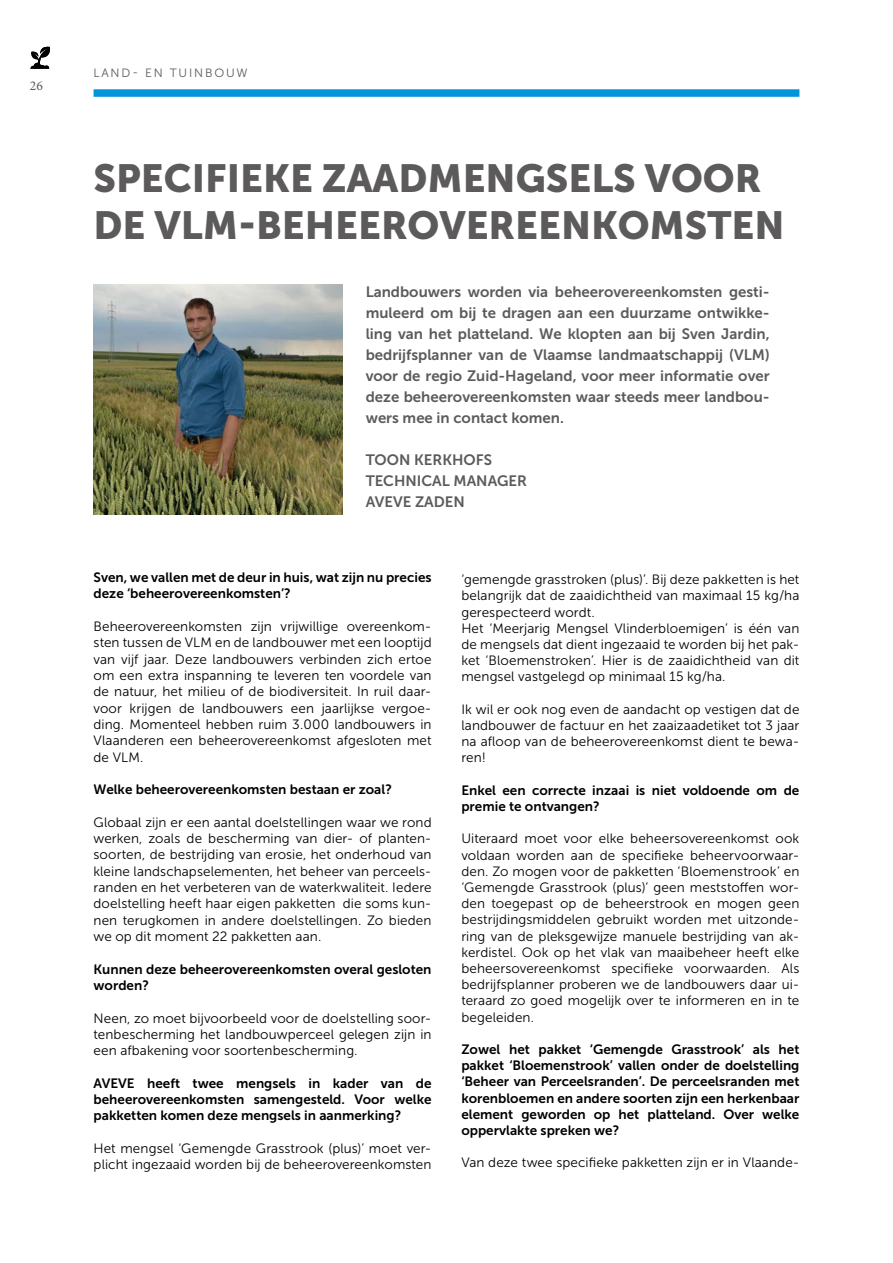
<style>
.page{position:relative;width:893px;height:1263px;background:#fff}
.page>*{position:absolute;margin:0;border:0;box-sizing:border-box;transform-origin:0 0}
.t1{font:39px/46.8px "Museo Sans 900";color:#5c5a5a}
.t2{font:15px/21px "Museo Sans 700";color:#5c5a5a;text-align:justify}
.t3{font:13.5px/16.2px "Museo Sans 300";letter-spacing:.01em;color:#000;text-align:justify}
.t4{font:13.5px/16.2px "Museo Sans 700";color:#000}
.t5{font:13.5px "Minion Pro";color:#5c5a5a}
.t6{font:12px "Museo Sans 300";letter-spacing:.15em;color:#5c5a5a}
</style>
<div class="page">
<div style="left:94px;top:89px;width:705px;height:8px;background:#0095da"></div>
<img style="left:94px;top:285px;width:248px;height:230px">
<svg style="left:31px;top:46px;width:20px;height:23px"></svg>
<p class="t5" style="left:30px;top:78px;width:15px">26</p>
<p class="t6" style="left:93px;top:66px;width:156px">LAND- EN TUINBOUW</p>
<h1 class="t1" style="left:94px;top:155px;width:692px">SPECIFIEKE ZAADMENGSELS VOOR<br>DE VLM-BEHEEROVEREENKOMSTEN</h1>
<p class="t2" style="left:366px;top:281px;width:405px">Landbouwers worden via beheerovereenkomsten gesti&shy;muleerd om bij te dragen aan een duurzame ontwikke&shy;ling van het platteland. We klopten aan bij Sven Jardin, bedrijfsplanner van de Vlaamse landmaatschappij (VLM) voor de regio Zuid-Hageland, voor meer informatie over deze beheerovereenkomsten waar steeds meer landbou&shy;wers mee in contact komen.</p>
<p class="t2" style="left:366px;top:449px;width:163px;text-align:left">TOON KERKHOFS<br>TECHNICAL MANAGER<br>AVEVE ZADEN</p>
<p class="t4" style="left:94px;top:569px;width:340px">Sven, we vallen met de deur in huis, wat zijn nu precies deze ‘beheerovereenkomsten’?</p>
<p class="t3" style="left:94px;top:618px;width:340px">Beheerovereenkomsten zijn vrijwillige overeenkom&shy;sten tussen de VLM en de landbouwer met een looptijd van vijf jaar. Deze landbouwers verbinden zich ertoe om een extra inspanning te leveren ten voordele van de natuur, het milieu of de biodiversiteit. In ruil daar&shy;voor krijgen de landbouwers een jaarlijkse vergoe&shy;ding. Momenteel hebben ruim 3.000 landbouwers in Vlaanderen een beheerovereenkomst afgesloten met de VLM.</p>
<p class="t4" style="left:94px;top:781px;width:300px">Welke beheerovereenkomsten bestaan er zoal?</p>
<p class="t3" style="left:94px;top:814px;width:340px">Globaal zijn er een aantal doelstellingen waar we rond werken, zoals de bescherming van dier- of planten&shy;soorten, de bestrijding van erosie, het onderhoud van kleine landschapselementen, het beheer van perceels&shy;randen en het verbeteren van de waterkwaliteit. Iedere doelstelling heeft haar eigen pakketten die soms kun&shy;nen terugkomen in andere doelstellingen. Zo bieden we op dit moment 22 pakketten aan.</p>
<p class="t4" style="left:94px;top:961px;width:340px">Kunnen deze beheerovereenkomsten overal gesloten worden?</p>
<p class="t3" style="left:94px;top:1010px;width:340px">Neen, zo moet bijvoorbeeld voor de doelstelling soor&shy;tenbescherming het landbouwperceel gelegen zijn in een afbakening voor soortenbescherming.</p>
<p class="t4" style="left:94px;top:1075px;width:340px;text-align:justify">AVEVE heeft twee mengsels in kader van de beheerovereenkomsten samengesteld. Voor welke pakketten komen deze mengsels in aanmerking?</p>
<p class="t3" style="left:94px;top:1140px;width:340px">Het mengsel ‘Gemengde Grasstrook (plus)’ moet ver&shy;plicht ingezaaid worden bij de beheerovereenkomsten</p>
<p class="t3" style="left:461px;top:571px;width:340px;text-align:left">‘gemengde grasstroken (plus)’. Bij deze pakketten is het belangrijk dat de zaaidichtheid van maximaal 15 kg/ha gerespecteerd wordt.<br>Het ‘Meerjarig Mengsel Vlinderbloemigen’ is één van de mengsels dat dient ingezaaid te worden bij het pak&shy;ket ‘Bloemenstroken’. Hier is de zaaidichtheid van dit mengsel vastgelegd op minimaal 15 kg/ha.</p>
<p class="t3" style="left:461px;top:701px;width:340px">Ik wil er ook nog even de aandacht op vestigen dat de landbouwer de factuur en het zaaizaadetiket tot 3 jaar na afloop van de beheerovereenkomst dient te bewa&shy;ren!</p>
<p class="t4" style="left:461px;top:782px;width:339px">Enkel een correcte inzaai is niet voldoende om de premie te ontvangen?</p>
<p class="t3" style="left:461px;top:831px;width:340px">Uiteraard moet voor elke beheersovereenkomst ook voldaan worden aan de specifieke beheervoorwaar&shy;den. Zo mogen voor de pakketten ‘Bloemenstrook’ en ‘Gemengde Grasstrook (plus)’ geen meststoffen wor&shy;den toegepast op de beheerstrook en mogen geen bestrijdingsmiddelen gebruikt worden met uitzonde&shy;ring van de pleksgewijze manuele bestrijding van ak&shy;kerdistel. Ook op het vlak van maaibeheer heeft elke beheersovereenkomst specifieke voorwaarden. Als bedrijfsplanner proberen we de landbouwers daar ui&shy;teraard zo goed mogelijk over te informeren en in te begeleiden.</p>
<p class="t4" style="left:461px;top:1041px;width:340px;text-align:justify">Zowel het pakket ‘Gemengde Grasstrook’ als het pakket ‘Bloemenstrook’ vallen onder de doelstelling ‘Beheer van Perceelsranden’. De perceelsranden met korenbloemen en andere soorten zijn een herkenbaar element geworden op het platteland. Over welke oppervlakte spreken we?</p>
<p class="t3" style="left:461px;top:1155px;width:340px">Van deze twee specifieke pakketten zijn er in Vlaande-</p>
</div>
